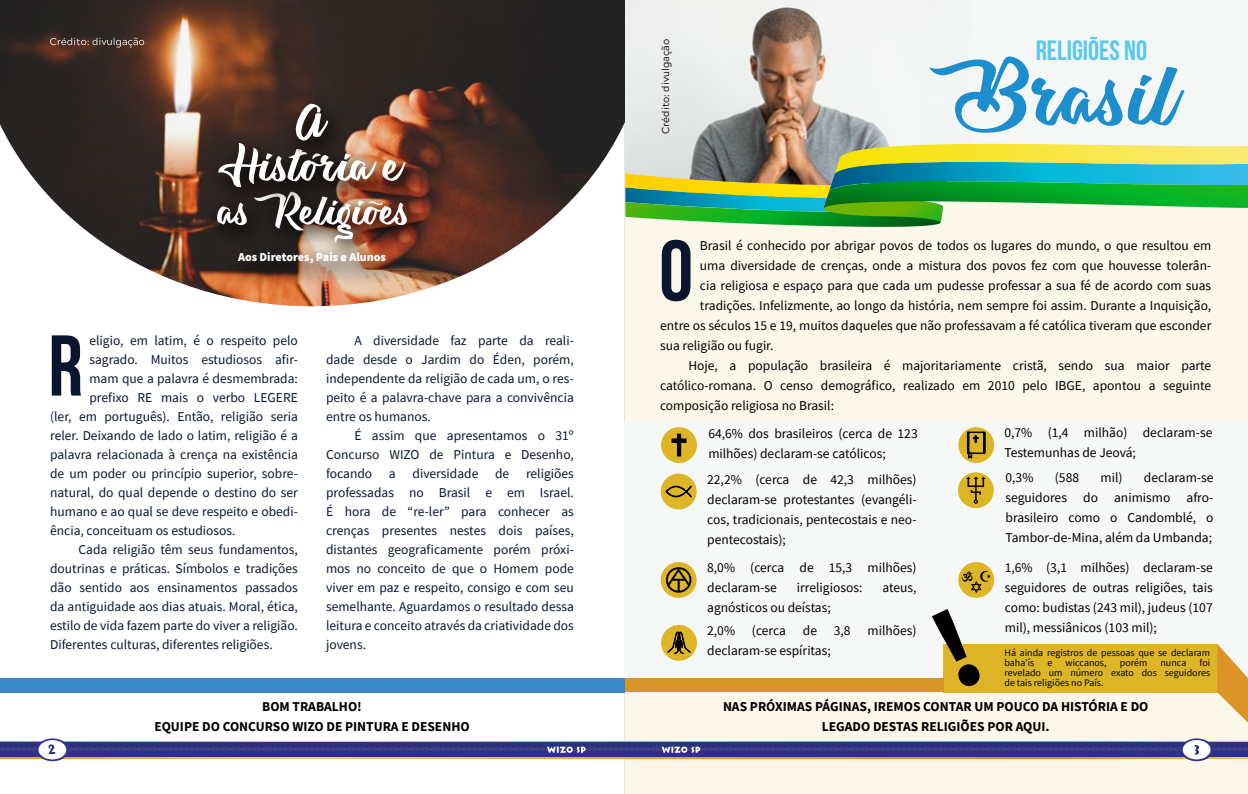
<style>
.page{position:relative;width:1248px;height:794px;background:#fff}
.page>*{position:absolute;margin:0;border:0;box-sizing:border-box;transform-origin:0 0}
.t1{font:700 86px "Bebas Neue";color:#0a152f}
.t2{font:700 27.9px "Bebas Neue";color:#57c9ed}
.t3{font:13.5px/20px "Source Sans Pro";color:#000}
.t4{font:13.5px/19px "Source Sans Pro";color:#0a152f;text-align:justify}
.t5{font:700 13.5px/20px "Source Sans Pro";color:#000;text-align:center}
.t6{font:900 12px "Source Sans Pro";color:#fff}
.t7{font:10px/10px "Source Sans Pro";color:#000}
.t8{font:10px "Acherus Grotesque";color:#000}
</style>
<div class="page">
<div style="left:624px;top:227px;width:623px;height:567px;background:#fbf7e9"></div>
<img style="left:0;top:0;width:649px;height:306px">
<div style="left:624px;top:422px;width:623px;height:270px;background:#f6f8f7"></div>
<div style="left:943px;top:644px;width:274px;height:48px;background:#ddb526"></div>
<div style="left:626px;top:0;width:621px;height:201px;background:#f5f7f6"></div>
<img style="left:626px;top:0;width:344px;height:144px">
<svg style="left:625px;top:144px;width:622px;height:83px"></svg>
<svg style="left:0;top:738px;width:1248px;height:23px"></svg>
<div style="left:203px;top:182px;width:226px;height:85px;background:#000;opacity:.75"></div>
<div style="left:205px;top:133px;width:222px;height:79px;background:#000;opacity:.75"></div>
<div style="left:282px;top:93px;width:68px;height:73px;background:#000;opacity:.75"></div>
<img style="left:217px;top:104px;width:190px;height:138px">
<svg style="left:928px;top:56px;width:256px;height:77px"></svg>
<svg style="left:50px;top:38px;width:94px;height:10px"></svg>
<div style="left:661px;top:427px;width:36px;height:36px;background:#ddb526;border-radius:50%"></div>
<div style="left:660px;top:473px;width:36px;height:36px;background:#ddb526;border-radius:50%"></div>
<div style="left:660px;top:562px;width:36px;height:36px;background:#ddb526;border-radius:50%"></div>
<div style="left:661px;top:625px;width:36px;height:36px;background:#ddb526;border-radius:50%"></div>
<div style="left:958px;top:427px;width:36px;height:36px;background:#ddb526;border-radius:50%"></div>
<div style="left:957px;top:472px;width:36px;height:36px;background:#ddb526;border-radius:50%"></div>
<div style="left:958px;top:562px;width:36px;height:36px;background:#ddb526;border-radius:50%"></div>
<svg style="left:665px;top:485px;width:27px;height:13px"></svg>
<svg style="left:666px;top:624px;width:25px;height:37px"></svg>
<svg style="left:966px;top:431px;width:20px;height:29px"></svg>
<svg style="left:1216px;top:644px;width:31px;height:78px"></svg>
<div style="left:624px;top:678px;width:319px;height:14px;background:#da9427"></div>
<svg style="left:665px;top:567px;width:26px;height:26px"></svg>
<svg style="left:671px;top:433px;width:15px;height:23px"></svg>
<svg style="left:966px;top:476px;width:19px;height:28px"></svg>
<svg style="left:961px;top:571px;width:29px;height:22px"></svg>
<div style="left:225px;top:242px;width:182px;height:46px;background:#000;opacity:.75"></div>
<div style="left:0;top:678px;width:624px;height:14px;background:#3c87c7"></div>
<p class="t6" style="left:238px;top:249px;width:149px">Aos Diretores, Pais e Alunos</p>
<p class="t4" style="left:89px;top:331px;width:210px">eligio, em latim, é o respeito pelo</p>
<p class="t4" style="left:89px;top:350px;width:210px">sagrado. Muitos estudiosos afir-</p>
<p class="t4" style="left:89px;top:369px;width:210px">mam que a palavra é desmembrada:</p>
<p class="t4" style="left:89px;top:388px;width:210px">prefixo RE mais o verbo LEGERE</p>
<p class="t4" style="left:50px;top:407px;width:249px">(ler, em português). Então, religião seria</p>
<p class="t4" style="left:50px;top:426px;width:249px">reler. Deixando de lado o latim, religião é a</p>
<p class="t4" style="left:50px;top:445px;width:249px">palavra relacionada à crença na existência</p>
<p class="t4" style="left:50px;top:464px;width:249px">de um poder ou princípio superior, sobre-</p>
<p class="t4" style="left:50px;top:483px;width:249px">natural, do qual depende o destino do ser</p>
<p class="t4" style="left:50px;top:502px;width:249px">humano e ao qual se deve respeito e obedi-</p>
<p class="t4" style="left:50px;top:521px;width:187px">ência, conceituam os estudiosos.</p>
<p class="t4" style="left:78px;top:540px;width:221px">Cada religião têm seus fundamentos,</p>
<p class="t4" style="left:50px;top:559px;width:249px">doutrinas e práticas. Símbolos e tradições</p>
<p class="t4" style="left:50px;top:578px;width:249px">dão sentido aos ensinamentos passados</p>
<p class="t4" style="left:50px;top:597px;width:249px">da antiguidade aos dias atuais. Moral, ética,</p>
<p class="t4" style="left:50px;top:616px;width:249px">estilo de vida fazem parte do viver a religião.</p>
<p class="t4" style="left:50px;top:635px;width:224px">Diferentes culturas, diferentes religiões.</p>
<h1 class="t1" style="left:48px;top:319px;width:36px">R</h1>
<p class="t4" style="left:326px;top:331px;width:249px;text-indent:28px">A diversidade faz parte da reali&shy;dade desde o Jardim do Éden, porém, independente da religião de cada um, o res&shy;peito é a palavra-chave para a convivência entre os humanos.</p>
<p class="t4" style="left:326px;top:426px;width:249px;text-indent:28px">É assim que apresentamos o 31º Concurso WIZO de Pintura e Desenho, focando a diversidade de religiões professadas no Brasil e em Israel.<br>É hora de “re-ler” para conhecer as crenças presentes nestes dois países, distantes geograficamente porém próxi&shy;mos no conceito de que o Homem pode viver em paz e respeito, consigo e com seu semelhante. Aguardamos o resultado dessa leitura e conceito através da criatividade dos jovens.</p>
<p class="t5" style="left:154px;top:696px;width:317px">BOM TRABALHO!<br>EQUIPE DO CONCURSO WIZO DE PINTURA E DESENHO</p>
<p class="t8" style="left:657px;top:134px;width:97px;rotate:-90deg">Crédito: divulgação</p>
<h2 class="t2" style="left:1035px;top:35px;width:113px">RELIGIÕES NO</h2>
<h1 class="t1" style="left:659px;top:224px;width:36px">O</h1>
<p class="t3" style="left:700px;top:236px;width:513px">Brasil é conhecido por abrigar povos de todos os lugares do mundo, o que resultou em</p>
<p class="t3" style="left:700px;top:256px;width:512px">uma diversidade de crenças, onde a mistura dos povos fez com que houvesse tolerân-</p>
<p class="t3" style="left:700px;top:276px;width:513px">cia religiosa e espaço para que cada um pudesse professar a sua fé de acordo com suas</p>
<p class="t3" style="left:700px;top:296px;width:513px">tradições. Infelizmente, ao longo da história, nem sempre foi assim. Durante a Inquisição,</p>
<p class="t3" style="left:660px;top:316px;width:553px">entre os séculos 15 e 19, muitos daqueles que não professavam a fé católica tiveram que esconder</p>
<p class="t3" style="left:660px;top:336px;width:115px">sua religião ou fugir.</p>
<p class="t3" style="left:688px;top:356px;width:524px">Hoje, a população brasileira é majoritariamente cristã, sendo sua maior parte</p>
<p class="t3" style="left:660px;top:376px;width:552px">católico-romana. O censo demográfico, realizado em 2010 pelo IBGE, apontou a seguinte</p>
<p class="t3" style="left:660px;top:396px;width:175px">composição religiosa no Brasil:</p>
<p class="t3" style="left:708px;top:423px;width:211px">64,6% dos brasileiros (cerca de 123 milhões) declaram-se católicos;</p>
<p class="t3" style="left:707px;top:469px;width:211px;text-align:justify">22,2% (cerca de 42,3 milhões) declaram-se protestantes (evangéli&shy;cos, tradicionais, pentecostais e neo&shy;pentecostais);</p>
<p class="t3" style="left:707px;top:557px;width:211px">8,0% (cerca de 15,3 milhões) declaram-se</p>
<p class="t3" style="left:796px;top:577px;width:67px">irreligiosos:</p>
<p class="t3" style="left:882px;top:577px;width:36px">ateus,</p>
<p class="t3" style="left:707px;top:596px;width:211px;line-height:22.9px">agnósticos ou deístas;<br>2,0% (cerca de 3,8 milhões)</p>
<p class="t3" style="left:707px;top:640px;width:125px">declaram-se espíritas;</p>
<p class="t3" style="left:1004px;top:422px;width:209px">0,7% (1,4 milhão) declaram-se<br>Testemunhas de Jeová;</p>
<p class="t3" style="left:1005px;top:468px;width:29px">0,3%</p>
<p class="t3" style="left:1054px;top:468px;width:26px">(588</p>
<p class="t3" style="left:1100px;top:468px;width:24px">mil)</p>
<p class="t3" style="left:1005px;top:468px;width:209px;text-align:justify;text-indent:138px">declaram-se seguidores do animismo afro&shy;brasileiro como o Candomblé, o Tambor-de-Mina, além da Umbanda;</p>
<p class="t3" style="left:1004px;top:557px;width:209px;text-align:justify">1,6% (3,1 milhões) declaram-se seguidores de outras religiões, tais como: budistas (243 mil), judeus (107 mil), messiânicos (103 mil);</p>
<p class="t7" style="left:1004px;top:648px;width:207px">Há ainda registros de pessoas que se declaram baha’ís</p>
<p class="t7" style="left:1047px;top:658px;width:6px">e</p>
<p class="t7" style="left:1065px;top:658px;width:43px">wiccanos,</p>
<p class="t7" style="left:1119px;top:658px;width:29px">porém</p>
<p class="t7" style="left:1160px;top:658px;width:27px">nunca</p>
<p class="t7" style="left:1004px;top:658px;width:207px;text-align:right">foi<br>revelado um número exato dos seguidores</p>
<p class="t7" style="left:1004px;top:678px;width:101px">de tais religiões no País.</p>
<p class="t5" style="left:723px;top:696px;width:427px">NAS PRÓXIMAS PÁGINAS, IREMOS CONTAR UM POUCO DA HISTÓRIA E DO<br>LEGADO DESTAS RELIGIÕES POR AQUI.</p>
</div>
